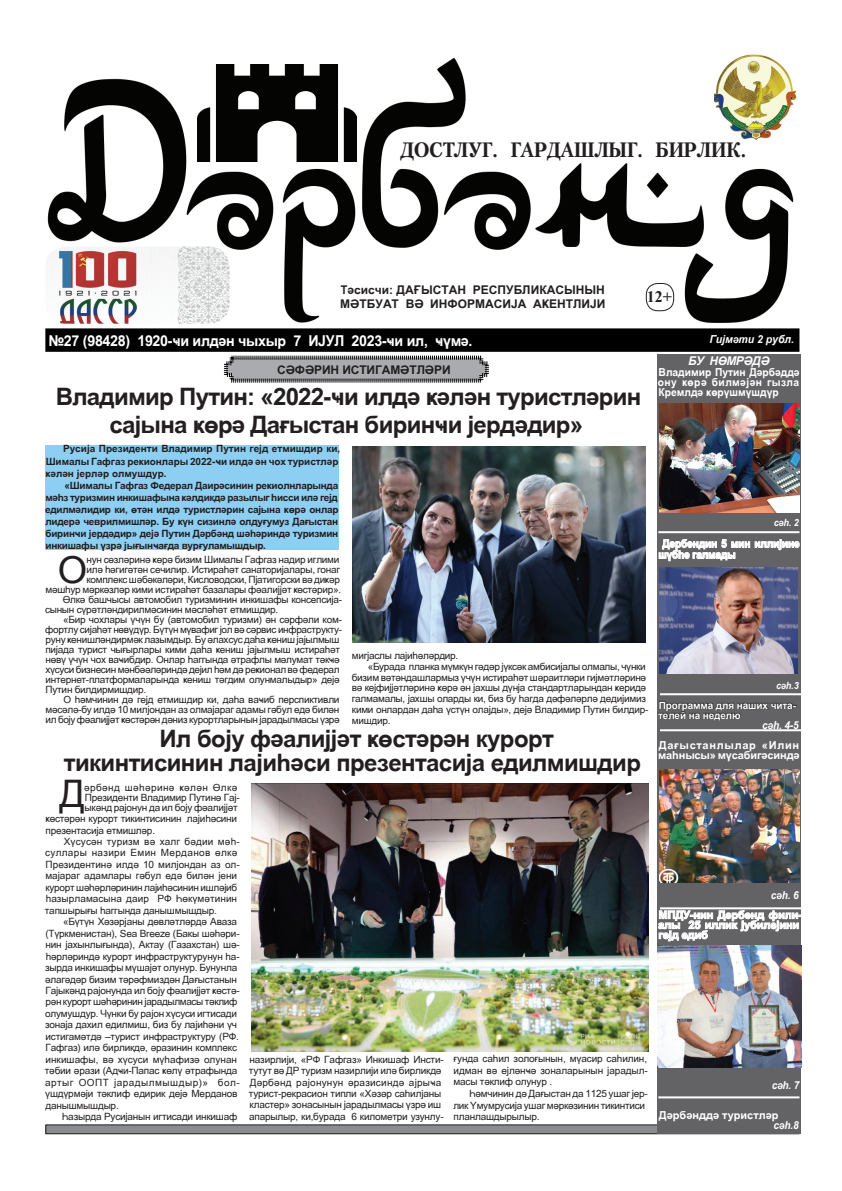
<style>
.page{position:relative;width:842px;height:1191px;background:#fff}
.page>*{position:absolute;margin:0;border:0;box-sizing:border-box;transform-origin:0 0}
.t1{font:37.9px "Arial Cyr";color:#231f20}
.t2{font:700 24px/28.8px "Arial Cyr";letter-spacing:-.03em;color:#231f20;text-align:center}
.t3{font:700 20.5px "Peterburg";letter-spacing:-.03em;color:#231f20;scale:.9 1}
.t4{font:700 16px "Times New Roman";color:#231f20}
.t5{font:700 15px "Arial Cyr";letter-spacing:-.02em;color:#fff;scale:.95 1}
.t6{font:italic 700 12.1px "Arial Cyr";letter-spacing:-.03em;color:#fff}
.t7{font:700 12px/14.4px "Arial Cyr";color:#231f20;scale:.9 1}
.t8{font:700 12px "Arial Cyr";color:#231f20}
.t9{font:700 11px/10px "Arial Cyr";letter-spacing:-.005em;color:#fff}
.t10{font:700 11px/10px "Arial Cyr";letter-spacing:-.005em;color:#fff;text-align:justify;scale:.94 1}
.t11{font:700 11px/11px "Arial Cyr";letter-spacing:-.005em;color:#fff;scale:.91 1}
.t12{font:italic 700 11px "Arial Cyr";letter-spacing:-.01em;color:#fff;scale:.91 1}
.t13{font:italic 700 11px "Arial Cyr";letter-spacing:-.01em;color:#fff;scale:.95 1}
.t14{font:10px/11.5px "Arial Cyr";letter-spacing:-.025em;color:#231f20}
.t15{font:700 10px/12.1px "Arial Cyr";letter-spacing:-.01em;color:#231f20}
.t16{font:10px/11.5px "Arial Cyr";color:#231f20}
.t17{font:700 10px/10px "Arial";letter-spacing:-.01em;color:#fff}
.t18{font:italic 700 9.9px "Arial Cyr";letter-spacing:-.01em;color:#fff;scale:.91 1}
</style>
<div class="page">
<div style="left:46px;top:1124px;width:753px;height:9px;background:#8a8c8f"></div>
<div style="left:45px;top:1124px;width:754px;height:10px;border:1px solid #231f20"></div>
<img style="left:47px;top:58px;width:750px;height:265px">
<div style="left:658px;top:355px;width:143px;height:779px;background:#636366"></div>
<svg style="left:658px;top:539px;width:142px;height:22px"></svg>
<svg style="left:658px;top:701px;width:138px;height:19px"></svg>
<svg style="left:658px;top:910px;width:143px;height:31px"></svg>
<div style="left:47px;top:330px;width:751px;height:20px;background:#000"></div>
<div style="left:45px;top:328px;width:754px;height:24px;border:3px solid #000"></div>
<div style="left:646px;top:283px;width:28px;height:28px;border:1px solid #231f20;border-radius:12px"></div>
<img style="left:197px;top:64px;width:160px;height:98px">
<img style="left:715px;top:54px;width:81px;height:86px">
<img style="left:47px;top:247px;width:183px;height:77px">
<hr style="left:660px;top:693px;width:144px;height:2px;background:#fff">
<hr style="left:658px;top:531px;width:141px;height:2px;background:#fff">
<hr style="left:660px;top:729px;width:144px;height:2px;background:#fff">
<svg style="left:224px;top:355px;width:265px;height:28px"></svg>
<hr style="left:660px;top:907px;width:144px;height:2px;background:#fff">
<img style="left:353px;top:446px;width:293px;height:196px">
<div style="left:45px;top:445px;width:293px;height:104px;background:#8dcff2"></div>
<img style="left:251px;top:783px;width:397px;height:269px">
<img style="left:660px;top:404px;width:139px;height:108px">
<img style="left:660px;top:567px;width:138px;height:106px">
<img style="left:660px;top:769px;width:139px;height:113px">
<img style="left:657px;top:945px;width:144px;height:122px">
<hr style="left:658px;top:1096px;width:141px;height:2px;background:#fff">
<h3 class="t3" style="left:400px;top:138px;width:387px">ДОСТЛУГ. ГАРДАШЛЫГ. БИРЛИК.</h3>
<p class="t7" style="left:340px;top:281px;width:296px">Тясисчи: ДАЬЫСТАН РЕСПУБЛИКАСЫНЫН<br>МЯТБУАТ ВЯ ИНФОРМАСИЙА АЭЕНТЛИЙИ</p>
<h3 class="t4" style="left:647px;top:285px;width:26px">12+</h3>
<h3 class="t5" style="left:48px;top:330px;width:448px">№27 (98428) 1920-жи илдян чыхыр 7 ийуЛ 2023-жи ил, жцмя.</h3>
<p class="t13" style="left:710px;top:332px;width:91px">Гиймяти 2 рубл.</p>
<p class="t6" style="left:688px;top:354px;width:83px">БУ НЮМРЯДЯ</p>
<p class="t8" style="left:277px;top:361px;width:19px">Сяфярин</p>
<p class="t8" style="left:342px;top:361px;width:9px">исти</p>
<p class="t8" style="left:375px;top:361px;width:17px">гамятляри</p>
<p class="t10" style="left:658px;top:367px;width:152px">Владимир Путин Дярбяддя ону эюря билмяйян гызла Кремлдя эюрцшмцшдцр</p>
<h2 class="t2" style="left:56px;top:380px;width:587px">Владимир Путин: «2022-жи илдя эялян туристлярин сайына эюря Даьыстан биринжи йердядир»</h2>
<p class="t15" style="left:45px;top:442px;width:296px;text-indent:18px">Русийа Президенти Владимир Путин гейд етмишдир ки,<br>Шималы гафгаз реэионлары 2022-жи илдя ян чох туристляр эялян йерляр олмушдур.</p>
<p class="t15" style="left:45px;top:478px;width:295px;text-align:justify;text-indent:19px">«Шималы Гафгаз Федерал Даирясинин реэиолнларында мящз туризмин инкишафына эялдикдя разылыг щисси иля гейд едилмялидир ки, ютян илдя туристлярин сайына эюря онлар лидеря чеврилмишляр. Бу эцн сизинля олдуьумуз Даьыстан биринжи йердядир» дейя Путин Дярбянд шящяриндя туризмин инкишафы цзря йыьынжаьда вурьуламышдыр.</p>
<p class="t18" style="left:774px;top:517px;width:29px">сящ. 2</p>
<p class="t11" style="left:658px;top:537px;width:157px;text-indent:4px">Дярбяндин 5 мин иллийиня шцбщя галмады</p>
<h1 class="t1" style="left:58px;top:548px;width:31px">О</h1>
<p class="t14" style="left:86px;top:553px;width:255px">нун сюзляриня эюря бизим Шималы Гафгаз надир иглими</p>
<p class="t14" style="left:86px;top:563px;width:255px">иля щягигятян сечилир. Истиращят санаторийалары, гонаг</p>
<p class="t14" style="left:86px;top:573px;width:255px">комплекс шябякяляри, Кисловодски, Пйатигорски вя диэяр</p>
<p class="t14" style="left:45px;top:584px;width:297px">мяшщур мяркязляр кими истиращят базалары фяалиййят эюстярир».</p>
<p class="t14" style="left:63px;top:594px;width:281px">Юлкя башчысы автомобил туризминин инкишафы консепсийа-</p>
<p class="t14" style="left:45px;top:604px;width:235px">сынын сцрятляндирилмясинин мяслящят етмишдир.</p>
<p class="t14" style="left:63px;top:614px;width:280px">«Бир чохлары цчцн бу (автомобил туризми) ян сярфяли ком-</p>
<p class="t14" style="left:45px;top:624px;width:298px">фортлу сийащят нювцдцр. Бцтцн мцвафиг йол вя сярвис инфраструкту-</p>
<p class="t14" style="left:46px;top:634px;width:295px">руну эенишляндирмяк лазымдыр. Бу ялахсус даща эениш йайылмыш</p>
<p class="t14" style="left:45px;top:644px;width:296px">пийада турист чыьырлары кими даща эениш йайылмыш истиращят</p>
<p class="t14" style="left:45px;top:654px;width:296px">нювц цчцн чох важибдир. Онлар щаггында ятрафлы мялумат тякжя</p>
<p class="t14" style="left:45px;top:664px;width:296px">хцсуси бизнесин мянбяяляриндя дейил щям дя реэионал вя федерал</p>
<p class="t14" style="left:45px;top:674px;width:296px">интернет-платформаларында эениш тягдим олунмалыдыр» дейя</p>
<p class="t14" style="left:46px;top:684px;width:102px">Путин билдирмишдир.</p>
<p class="t14" style="left:63px;top:694px;width:278px">О щямчинин дя гейд етмишдир ки, даща важиб перспиктивли</p>
<p class="t14" style="left:45px;top:704px;width:295px">мясяля-бу илдя 10 милйондан аз олмайараг адамы гябул едя билян</p>
<p class="t14" style="left:45px;top:714px;width:296px">ил бойу фяалиййят эюстярян дяниз курортларынын йарадылмасы цзря</p>
<p class="t14" style="left:352px;top:649px;width:108px">мигйаслы лайищялярдир.</p>
<p class="t14" style="left:368px;top:660px;width:280px">«Бурада планка мцмкцн гядяр йцксяк амбисийалы олмалы, чцнки</p>
<p class="t14" style="left:352px;top:671px;width:296px">бизим вятяндашлармыз цчцн истиращят шяраитляри гиймятляриня</p>
<p class="t14" style="left:352px;top:682px;width:296px">вя кейфиййятляриня эюря ян йахшы дцнйа стандартларындан эеридя</p>
<p class="t14" style="left:352px;top:693px;width:296px">галмамалы, йахшы оларды ки, биз бу щагда дяфялярля дедийимиз</p>
<p class="t14" style="left:352px;top:703px;width:298px">кими онлардан даща цстцн олайды», дейя Владимир Путин билдир-</p>
<p class="t14" style="left:352px;top:714px;width:40px">мишдир.</p>
<p class="t18" style="left:776px;top:679px;width:26px">сящ.3</p>
<p class="t17" style="left:658px;top:700px;width:139px">Программа для наших чита&shy;телей на неделю</p>
<p class="t12" style="left:762px;top:718px;width:42px">сящ. 4-5</p>
<p class="t9" style="left:658px;top:739px;width:143px">Даьыстанлылар «Илин мащнысы» мцсабигясиндя</p>
<h2 class="t2" style="left:64px;top:724px;width:579px;line-height:24px">Ил бойу фяалиййят эюстярян курорт<br>тикинтисинин лайищяси презентасийа едилмишдир</h2>
<h1 class="t1" style="left:60px;top:772px;width:27px">Д</h1>
<p class="t14" style="left:84px;top:782px;width:157px;line-height:10px">ярбянд шящяриня эялян юлкя<br>Президенти Владимир Путиня Гай&shy;ыкянд районун да ил бойу фяалиййят</p>
<p class="t14" style="left:45px;top:812px;width:193px">эюстярян курорт тикинтисинин лайищясини презентасийа етмишляр.</p>
<p class="t16" style="left:45px;top:835px;width:196px;text-indent:19px">Хцсусян туризм вя халг бядии мящ&shy;суллары назири Емин Мерданов юлкя Президентиня илдя 10 милйондан аз ол&shy;майараг адамлары гябул едя билян йени курорт шящярляринин лайищясинин ишляйиб щазырламаcына даир РФ Щюкцмятинин тапшырыьы щаггында данышмышдыр.</p>
<p class="t14" style="left:45px;top:916px;width:196px;text-indent:18px">«Бцтцн Хязярйаны дювлятлярдя Аваза (Тцркменистан), Sea Breeze (Бакы шящяри&shy;нин йахынлыьында), Актау (Газахстан) шя&shy;щярляриндя курорт инфраструктурунун ща&shy;зырда инкишафы мцшайят олунур. Бунунла ялагядяр бизим тяряфмиздян Даьыстанын Гайыкянд районунда ил бойу фяалиййят эюстя&shy;рян курорт шящяринин йарадылмасы тяклиф олумушдур. Чцнки бу район хцсуси игтисади зонайа дахил едилмиш, биз бу лайищяни цч истигамятдя –турист инфраструктуру (РФ.<br>Гафгаз) иля бирликдя, яразинин комплекс инкишафы, вя хцсуси мцщафизя олунан тябии ярази (Аджи-Папас эюлц ятрафында артыг ООПТ йарадылмышдыр)» бол&shy;цшдцрмяйи тяклиф едирик дейя Мерданов данышмышдыр.</p>
<p class="t14" style="left:62px;top:1110px;width:177px">Щазырда Русийанын игтисади инкишаф</p>
<p class="t14" style="left:249px;top:1053px;width:196px">назирлийи, «РФ Гафгаз» Инкишаф Инсти&shy;тутут вя ДР туризм назирлийи иля бирликдя Дярбянд районунун яразисиндя айрыжа турист-рекрасион типли «Хязяр сащилйаны кластер» зонасынын йарадылмасы цзря иш апарылыр, ки,бурада 6 километри узунлу-</p>
<p class="t14" style="left:454px;top:1052px;width:196px;text-align:justify">ьунда сащил золоьынын, мцасир сащилин, идман вя ейлянжя зоналарынын йарадыл&shy;масы тяклиф олунур .</p>
<p class="t14" style="left:453px;top:1087px;width:196px;text-indent:16px">Щямчинин дя Даьыстан да 1125 ушаг йер&shy;лик Цмумрусийа ушаг мяркязинин тикинтиси планлашдырылыр.</p>
<p class="t12" style="left:771px;top:888px;width:32px">сящ. 6</p>
<p class="t9" style="left:658px;top:909px;width:145px">МПДУ-нин Дярбянд фили&shy;алы 25 иллик йубилейини гейд едиб</p>
<p class="t12" style="left:772px;top:1078px;width:32px">сящ. 7</p>
<p class="t9" style="left:659px;top:1109px;width:121px">Дярбянддя туристляр</p>
<p class="t12" style="left:774px;top:1118px;width:29px">сящ.8</p>
</div>
